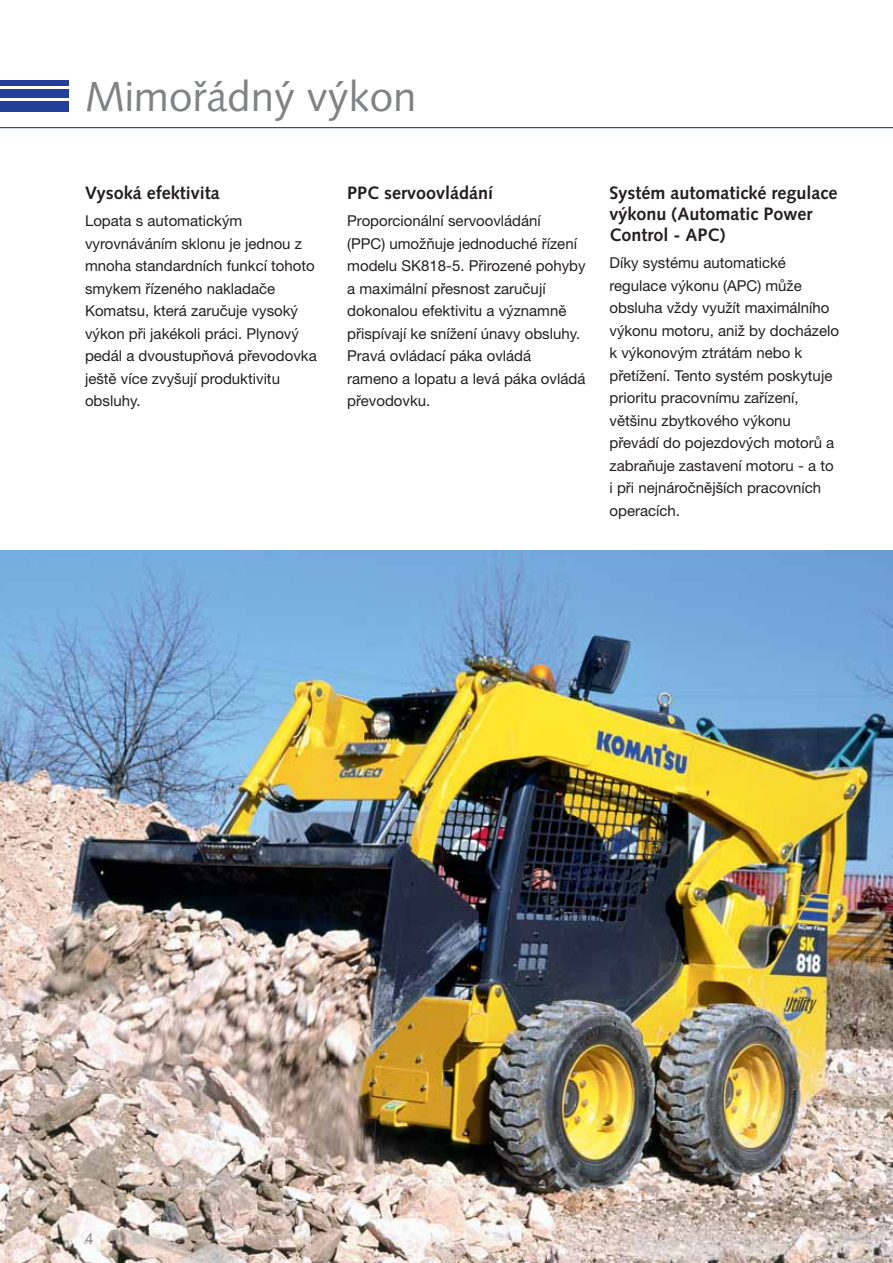
<style>
.page{position:relative;width:893px;height:1263px;background:#fff}
.page>*{position:absolute;margin:0;border:0;box-sizing:border-box;transform-origin:0 0}
.t1{font:42px "Syntax LTCE";color:#808284}
.t2{font:700 18px/21px "Syntax LTCE";color:#231f20}
.t3{font:15px/22.5px "Helvetica Neue LT Pro";color:#231f20}
.t4{font:15px "Helvetica Neue LT Pro";color:#808284}
</style>
<div class="page">
<img style="left:0;top:550px;width:893px;height:713px">
<hr style="left:0;top:127px;width:893px;height:1px;background:#223f99">
<div style="left:0;top:101px;width:68px;height:10px;background:#223f99"></div>
<div style="left:0;top:89px;width:68px;height:8px;background:#223f99"></div>
<div style="left:0;top:80px;width:68px;height:5px;background:#223f99"></div>
<h1 class="t1" style="left:85px;top:77px;width:333px">Mimořádný výkon</h1>
<p class="t2" style="left:85px;top:184px;width:136px">Vysoká efektivita</p>
<p class="t3" style="left:85px;top:211px;width:233px">Lopata s automatickým vyrovnáváním sklonu je jednou z mnoha standardních funkcí tohoto smykem řízeného nakladače<br>Komatsu, která zaručuje vysoký výkon při jakékoli práci. Plynový pedál a dvoustupňová převodovka ještě více zvyšují produktivitu obsluhy.</p>
<p class="t2" style="left:347px;top:184px;width:148px">PPC servoovládání</p>
<p class="t3" style="left:347px;top:211px;width:240px">Proporcionální servoovládání<br>(PPC) umožňuje jednoduché řízení modelu SK818-5. Přirozené pohyby a maximální přesnost zaručují dokonalou efektivitu a významně přispívají ke snížení únavy obsluhy.<br>Pravá ovládací páka ovládá rameno a lopatu a levá páka ovládá převodovku.</p>
<p class="t2" style="left:609px;top:184px;width:229px">Systém automatické regulace výkonu (Automatic Power<br>Control - APC)</p>
<p class="t3" style="left:609px;top:253px;width:231px">Díky systému automatické regulace výkonu (APC) může obsluha vždy využít maximálního výkonu motoru, aniž by docházelo k výkonovým ztrátám nebo k přetížení. Tento systém poskytuje prioritu pracovnímu zařízení, většinu zbytkového výkonu převádí do pojezdových motorů a zabraňuje zastavení motoru - a to i při nejnáročnějších pracovních operacích.</p>
<p class="t4" style="left:85px;top:1233px;width:10px">4</p>
</div>
